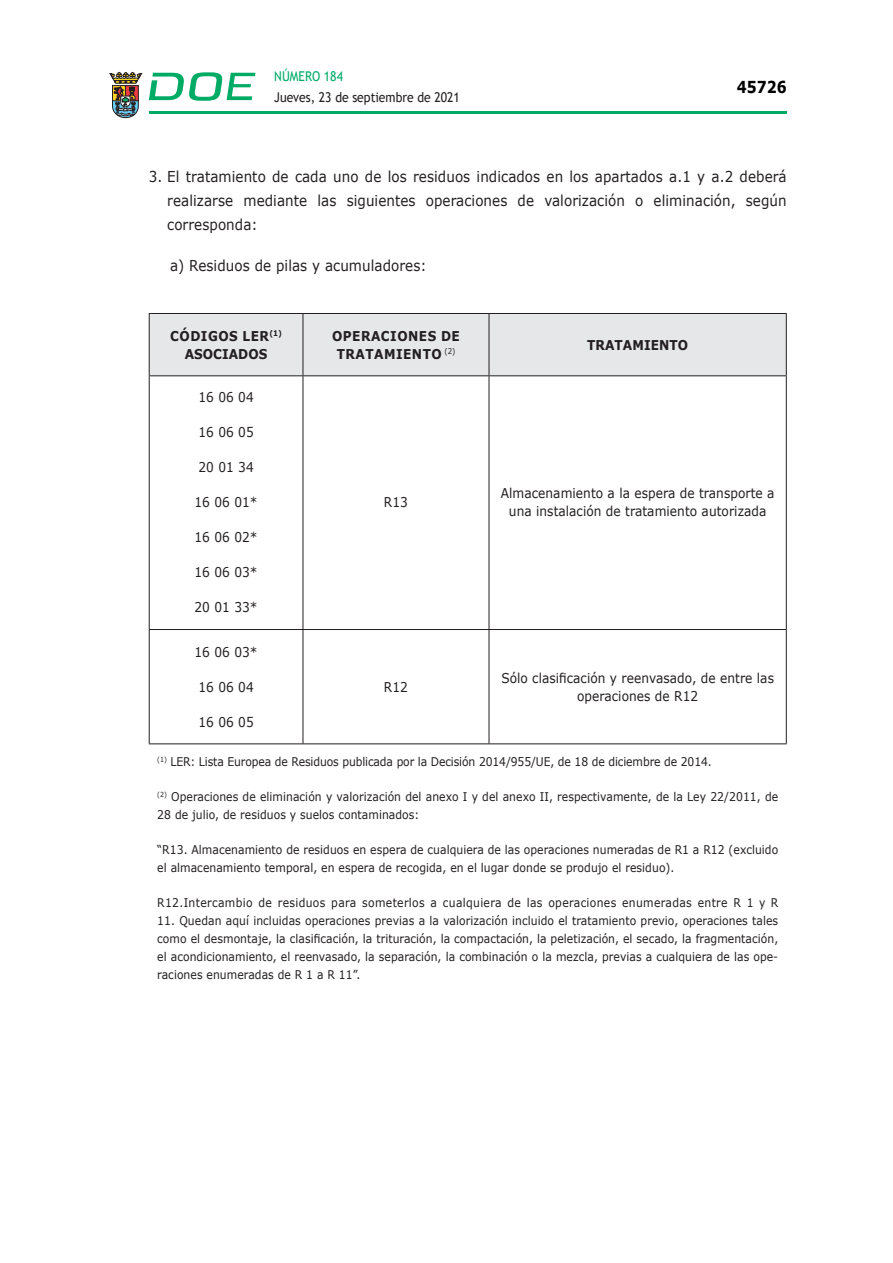
<style>
.page{position:relative;width:893px;height:1263px;background:#fff}
.page>*{position:absolute;margin:0;border:0;box-sizing:border-box;transform-origin:0 0}
.t1{font:700 16.5px "Verdana";color:#000;scale:.85 1}
.CUERPO_DE_TEXTO{font:15px/24px "Verdana";letter-spacing:.005em;color:#231f20;text-align:justify;scale:.9 1}
.CUERPO_DE_TEXTO-2{font:13.5px/18px "Verdana";letter-spacing:.005em;color:#231f20;text-align:center;scale:.9 1}
.CUERPO_DE_TEXTO-3{font:700 13.5px/18px "Verdana";letter-spacing:.04em;color:#231f20;text-align:center;scale:.9 1}
.t2{font:13.5px "Trebuchet MS";color:#231f20;scale:.9 1}
.CUERPO_DE_TEXTO-4{font:700 13.5px "Verdana";letter-spacing:.005em;color:#231f20;scale:.9 1}
.t3{font:13.5px "Trebuchet MS";color:#00ab67;scale:.9 1}
.CUERPO_DE_TEXTO-5{font:12px/18px "Verdana";letter-spacing:.005em;color:#231f20;scale:.9 1}
.CUERPO_DE_TEXTO-6{font:12px "Verdana";letter-spacing:.03em;color:#231f20;scale:.9 1}
</style>
<div class="page">
<hr style="left:149px;top:111px;width:638px;height:3px;background:#00ab66">
<svg style="left:109px;top:72px;width:33px;height:46px"></svg>
<svg style="left:149px;top:72px;width:106px;height:29px"></svg>
<div style="left:150px;top:314px;width:636px;height:61px;background:#e6e7e9"></div>
<hr style="left:149px;top:629px;width:154px;height:1px;background:#231f20">
<hr style="left:303px;top:629px;width:186px;height:1px;background:#231f20">
<hr style="left:489px;top:629px;width:298px;height:1px;background:#231f20">
<hr style="left:149px;top:376px;width:1px;height:253px;background:#231f20">
<hr style="left:303px;top:376px;width:1px;height:253px;background:#231f20">
<hr style="left:489px;top:376px;width:1px;height:253px;background:#231f20">
<hr style="left:786px;top:376px;width:1px;height:253px;background:#231f20">
<hr style="left:149px;top:630px;width:1px;height:113px;background:#231f20">
<hr style="left:303px;top:630px;width:1px;height:113px;background:#231f20">
<hr style="left:489px;top:630px;width:1px;height:113px;background:#231f20">
<hr style="left:786px;top:630px;width:1px;height:113px;background:#231f20">
<hr style="left:149px;top:743px;width:154px;height:1px;background:#231f20">
<hr style="left:303px;top:743px;width:186px;height:1px;background:#231f20">
<hr style="left:489px;top:743px;width:298px;height:1px;background:#231f20">
<hr style="left:149px;top:313px;width:154px;height:1px;background:#231f20">
<hr style="left:149px;top:314px;width:1px;height:61px;background:#231f20">
<hr style="left:303px;top:313px;width:186px;height:1px;background:#231f20">
<hr style="left:303px;top:314px;width:1px;height:61px;background:#231f20">
<hr style="left:489px;top:313px;width:298px;height:1px;background:#231f20">
<hr style="left:489px;top:314px;width:1px;height:61px;background:#231f20">
<hr style="left:786px;top:314px;width:1px;height:61px;background:#231f20">
<hr style="left:149px;top:375px;width:154px;height:1px;background:#231f20">
<hr style="left:303px;top:375px;width:186px;height:1px;background:#231f20">
<hr style="left:489px;top:375px;width:298px;height:1px;background:#231f20">
<p class="t3" style="left:274px;top:67px;width:78px">NÚMERO 184</p>
<p class="t2" style="left:274px;top:88px;width:208px">Jueves, 23 de septiembre de 2021</p>
<h1 class="t1" style="left:737px;top:75px;width:60px">45726</h1>
<p class="CUERPO_DE_TEXTO" style="left:167px;top:164px;width:690px;text-indent:-18px">3. El tratamiento de cada uno de los residuos indicados en los apartados a.1 y a.2 deberá realizarse mediante las siguientes operaciones de valorización o eliminación, según corresponda:</p>
<p class="CUERPO_DE_TEXTO" style="left:170px;top:253px;width:287px">a) Residuos de pilas y acumuladores:</p>
<p class="CUERPO_DE_TEXTO-3" style="left:170px;top:327px;width:126px">CÓDIGOS LER<sup>(1)<br></sup>ASOCIADOS</p>
<p class="CUERPO_DE_TEXTO-3" style="left:332px;top:327px;width:144px">OPERACIONES DE<br>TRATAMIENTO <sup>(2)</sup></p>
<p class="CUERPO_DE_TEXTO-4" style="left:587px;top:335px;width:114px">TRATAMIENTO</p>
<p class="CUERPO_DE_TEXTO-2" style="left:198px;top:388px;width:63px">16 06 04</p>
<p class="CUERPO_DE_TEXTO-2" style="left:198px;top:423px;width:63px">16 06 05</p>
<p class="CUERPO_DE_TEXTO-2" style="left:198px;top:458px;width:63px">20 01 34</p>
<p class="CUERPO_DE_TEXTO-2" style="left:195px;top:493px;width:72px">16 06 01*</p>
<p class="CUERPO_DE_TEXTO-2" style="left:195px;top:528px;width:72px">16 06 02*</p>
<p class="CUERPO_DE_TEXTO-2" style="left:195px;top:563px;width:72px">16 06 03*</p>
<p class="CUERPO_DE_TEXTO-2" style="left:195px;top:598px;width:72px">20 01 33*</p>
<p class="CUERPO_DE_TEXTO-2" style="left:384px;top:493px;width:28px">R13</p>
<p class="CUERPO_DE_TEXTO-2" style="left:501px;top:484px;width:306px">Almacenamiento a la espera de transporte a una instalación de tratamiento autorizada</p>
<p class="CUERPO_DE_TEXTO-2" style="left:195px;top:643px;width:72px">16 06 03*</p>
<p class="CUERPO_DE_TEXTO-2" style="left:198px;top:678px;width:63px">16 06 04</p>
<p class="CUERPO_DE_TEXTO-2" style="left:198px;top:713px;width:63px">16 06 05</p>
<p class="CUERPO_DE_TEXTO-2" style="left:384px;top:678px;width:28px">R12</p>
<p class="CUERPO_DE_TEXTO-2" style="left:501px;top:669px;width:304px">Sólo clasificación y reenvasado, de entre las operaciones de R12</p>
<p class="CUERPO_DE_TEXTO-5" style="left:157px;top:752px;width:618px"><sup>(1)</sup> LER: Lista Europea de Residuos publicada por la Decisión 2014/955/UE, de 18 de diciembre de 2014.</p>
<p class="CUERPO_DE_TEXTO-5" style="left:157px;top:787px;width:691px"><sup>(2)</sup> Operaciones de eliminación y valorización del anexo I y del anexo II, respectivamente, de la Ley 22/2011, de<br>28 de julio, de residuos y suelos contaminados:</p>
<p class="CUERPO_DE_TEXTO-5" style="left:157px;top:840px;width:691px">“R13. Almacenamiento de residuos en espera de cualquiera de las operaciones numeradas de R1 a R12 (excluido el almacenamiento temporal, en espera de recogida, en el lugar donde se produjo el residuo).</p>
<p class="CUERPO_DE_TEXTO-6" style="left:157px;top:894px;width:691px">R12.Intercambio de residuos para someterlos a cualquiera de las operaciones enumeradas entre R 1 y R</p>
<p class="CUERPO_DE_TEXTO-5" style="left:157px;top:911px;width:691px;text-align:justify">11. Quedan aquí incluidas operaciones previas a la valorización incluido el tratamiento previo, operaciones tales como el desmontaje, la clasificación, la trituración, la compactación, la peletización, el secado, la fragmentación, el acondicionamiento, el reenvasado, la separación, la combinación o la mezcla, previas a cualquiera de las ope&shy;raciones enumeradas de R 1 a R 11”.</p>
</div>
